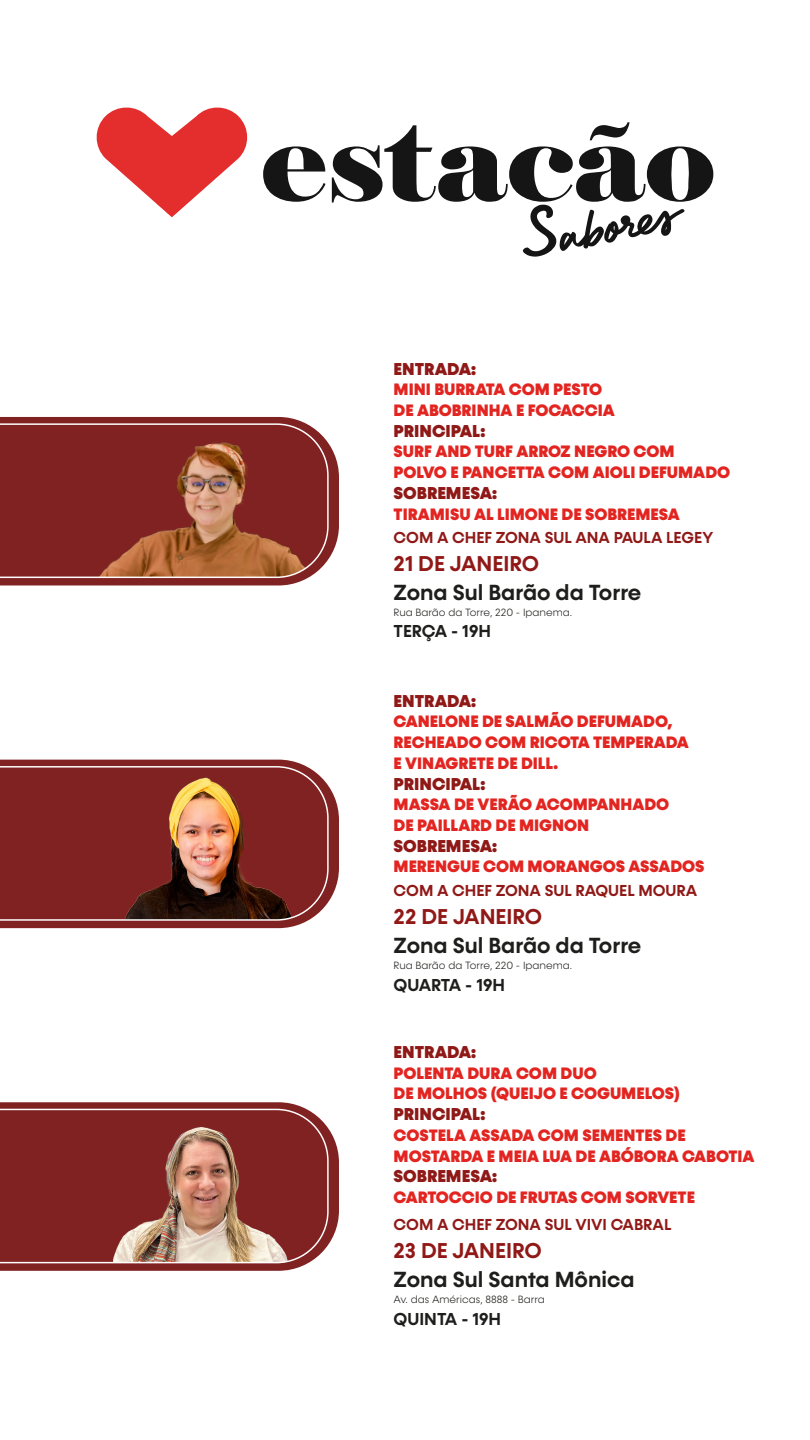
<style>
.page{position:relative;width:810px;height:1440px;background:#fff}
.page>*{position:absolute;margin:0;border:0;box-sizing:border-box;transform-origin:0 0}
.t1{font:600 22.05px "Konnect";color:#1e1e1c}
.t2{font:600 21.67px "Konnect";color:#901917}
.t3{font:600 17.4px "Konnect";color:#1e1e1c}
.t4{font:900 17.33px "Konnect";color:#8f1917}
.t5{font:900 16.65px/20.7px "Konnect";color:#e22521}
.t6{font:600 15.98px "Konnect";color:#901917}
.t7{font:300 10.57px "Konnect";color:#1e1e1c}
</style>
<div class="page">
<svg style="left:0;top:417px;width:339px;height:168px;fill:#802222"></svg>
<svg style="left:0;top:423px;width:329px;height:155px;background:#8f3b31"></svg>
<svg style="left:96px;top:107px;width:152px;height:110px"></svg>
<svg style="left:263px;top:122px;width:450px;height:135px"></svg>
<svg style="left:0;top:760px;width:339px;height:168px;fill:#802222"></svg>
<svg style="left:0;top:766px;width:329px;height:155px;background:#84352e"></svg>
<svg style="left:0;top:1102px;width:339px;height:169px;fill:#802222"></svg>
<svg style="left:0;top:1109px;width:329px;height:154px;background:#93453f"></svg>
<p class="t4" style="left:394px;top:358px;width:84px">ENTRADA:</p>
<p class="t5" style="left:394px;top:380px;width:223px">MINI BURRATA COM PESTO<br>DE ABOBRINHA E FOCACCIA</p>
<p class="t4" style="left:394px;top:420px;width:93px">PRINCIPAL:</p>
<p class="t5" style="left:394px;top:442px;width:338px">SURF AND TURF ARROZ NEGRO COM<br>POLVO E PANCETTA COM AIOLI DEFUMADO</p>
<p class="t4" style="left:394px;top:482px;width:105px">SOBREMESA:</p>
<p class="t5" style="left:394px;top:504px;width:288px">TIRAMISU AL LIMONE DE SOBREMESA</p>
<p class="t6" style="left:394px;top:528px;width:321px">COM A CHEF ZONA SUL ANA PAULA LEGEY</p>
<h2 class="t2" style="left:394px;top:550px;width:147px">21 DE JANEIRO</h2>
<h1 class="t1" style="left:394px;top:580px;width:249px">Zona Sul Barão da Torre</h1>
<p class="t7" style="left:394px;top:606px;width:180px">Rua Barão da Torre, 220 - Ipanema.</p>
<p class="t3" style="left:394px;top:621px;width:99px">TERÇA - 19H</p>
<p class="t4" style="left:394px;top:690px;width:84px">ENTRADA:</p>
<p class="t5" style="left:394px;top:712px;width:297px">CANELONE DE SALMÃO DEFUMADO,<br>RECHEADO COM RICOTA TEMPERADA<br>E VINAGRETE DE DILL.</p>
<p class="t4" style="left:394px;top:773px;width:93px">PRINCIPAL:</p>
<p class="t5" style="left:394px;top:795px;width:277px">MASSA DE VERÃO ACOMPANHADO<br>DE PAILLARD DE MIGNON</p>
<p class="t4" style="left:394px;top:835px;width:105px">SOBREMESA:</p>
<p class="t5" style="left:394px;top:857px;width:313px">MERENGUE COM MORANGOS ASSADOS</p>
<p class="t6" style="left:394px;top:881px;width:305px">COM A CHEF ZONA SUL RAQUEL MOURA</p>
<h2 class="t2" style="left:394px;top:904px;width:150px">22 DE JANEIRO</h2>
<h1 class="t1" style="left:394px;top:933px;width:249px">Zona Sul Barão da Torre</h1>
<p class="t7" style="left:394px;top:959px;width:180px">Rua Barão da Torre, 220 - Ipanema.</p>
<p class="t3" style="left:394px;top:974px;width:113px">QUARTA - 19H</p>
<p class="t4" style="left:394px;top:1041px;width:84px">ENTRADA:</p>
<p class="t5" style="left:394px;top:1063px;width:288px">POLENTA DURA COM DUO<br>DE MOLHOS (QUEIJO E COGUMELOS)</p>
<p class="t4" style="left:394px;top:1104px;width:93px">PRINCIPAL:</p>
<p class="t5" style="left:394px;top:1125px;width:362px">COSTELA ASSADA COM SEMENTES DE<br>MOSTARDA E MEIA LUA DE ABÓBORA CABOTIA</p>
<p class="t4" style="left:394px;top:1166px;width:105px">SOBREMESA:</p>
<p class="t5" style="left:394px;top:1187px;width:303px">CARTOCCIO DE FRUTAS COM SORVETE</p>
<p class="t6" style="left:394px;top:1215px;width:279px">COM A CHEF ZONA SUL VIVI CABRAL</p>
<h2 class="t2" style="left:394px;top:1238px;width:150px">23 DE JANEIRO</h2>
<h1 class="t1" style="left:394px;top:1267px;width:242px">Zona Sul Santa Mônica</h1>
<p class="t7" style="left:394px;top:1293px;width:153px">Av. das Américas, 8888 - Barra</p>
<p class="t3" style="left:394px;top:1308px;width:109px">QUINTA - 19H</p>
</div>
